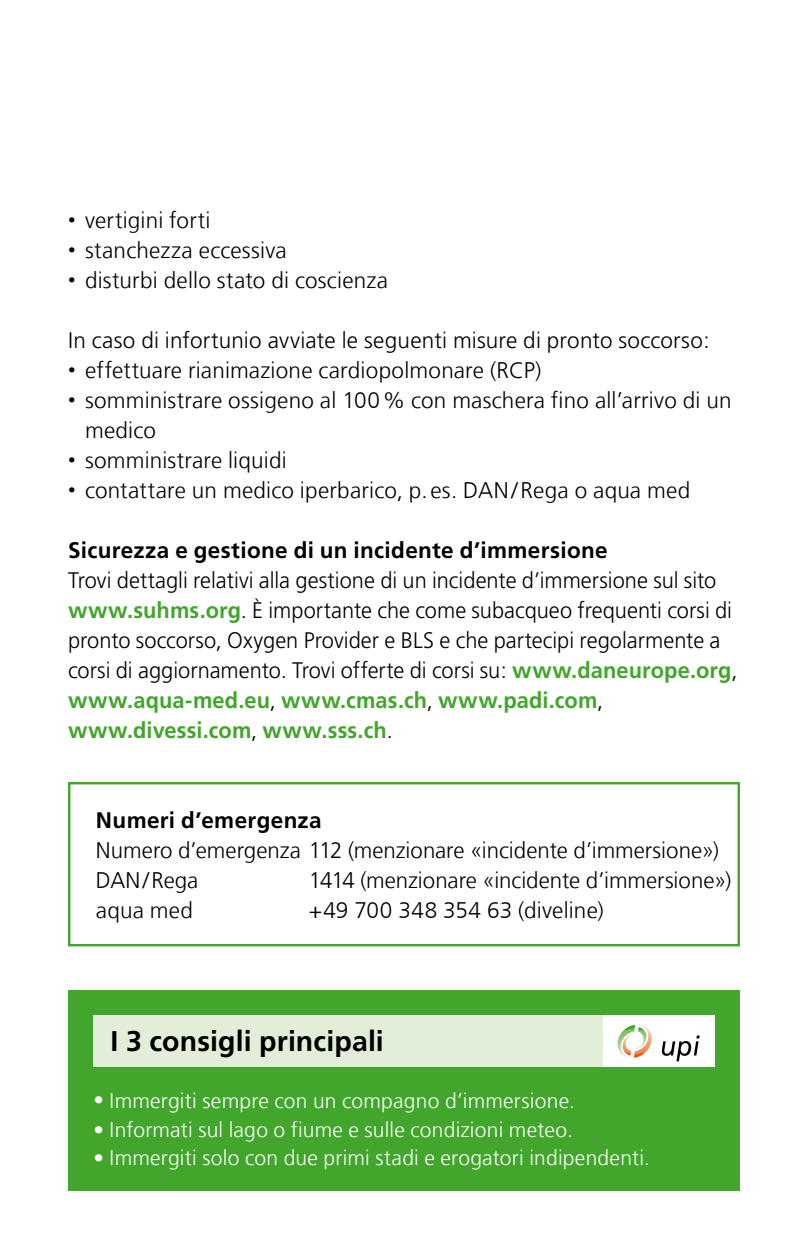
<style>
.page{position:relative;width:808px;height:1259px;background:#fff}
.page>*{position:absolute;margin:0;border:0;box-sizing:border-box;transform-origin:0 0}
.t1{font:700 28.5px "Frutiger LT Com";letter-spacing:.005em;color:#000}
.t2{font:300 22.5px/30px "Frutiger LT Com";letter-spacing:.005em;color:#000}
.t3{font:300 22.5px/30px "Frutiger";color:#000}
.t4{font:700 22.5px/30px "Frutiger LT Com";letter-spacing:.005em;color:#41a62b}
.t5{font:700 22.5px "Frutiger LT Com";letter-spacing:.015em;color:#000}
.t6{font:300 21px "Frutiger LT Com";letter-spacing:.01em;color:#fff}
.s1{font-size:15px}
.s2{font-family:"Frutiger LT Com";font-weight:700;color:#41a62b}
.s3{font-family:"Frutiger";font-weight:300;color:#000}
</style>
<div class="page">
<svg style="left:68px;top:782px;width:672px;height:164px"></svg>
<div style="left:68px;top:990px;width:672px;height:201px;background:#41a62b"></div>
<div style="left:94px;top:1015px;width:557px;height:51px;background:#e2eed8"></div>
<div style="left:603px;top:1015px;width:111px;height:51px;background:#fff"></div>
<svg style="left:617px;top:1025px;width:35px;height:33px"></svg>
<svg style="left:662px;top:1035px;width:38px;height:26px"></svg>
<p class="t2" style="left:68px;top:205px;width:144px"><span class="s1">•</span> vertigini forti</p>
<p class="t2" style="left:68px;top:235px;width:220px"><span class="s1">•</span> stanchezza eccessiva</p>
<p class="t2" style="left:68px;top:265px;width:321px"><span class="s1">•</span> disturbi dello stato di coscienza</p>
<p class="t3" style="left:68px;top:325px;width:643px">In caso di infortunio avviate le seguenti misure di pronto soccorso:</p>
<p class="t2" style="left:68px;top:355px;width:475px"><span class="s1">•</span> effettuare rianimazione cardiopolmonare (RCP)</p>
<p class="t2" style="left:85px;top:385px;width:648px;text-indent:-17px"><span class="s1">•</span> somministrare ossigeno al 100 % con maschera fino all’arrivo di un medico</p>
<p class="t2" style="left:68px;top:445px;width:220px"><span class="s1">•</span> somministrare liquidi</p>
<p class="t2" style="left:68px;top:475px;width:624px"><span class="s1">•</span> contattare un medico iperbarico, p. es. DAN / Rega o aqua med</p>
<p class="t5" style="left:68px;top:537px;width:541px">Sicurezza e gestione di un incidente d’immersione</p>
<p class="t3" style="left:68px;top:565px;width:671px">Trovi dettagli relativi alla gestione di un incidente d’immersione sul sito <span class="s2">www.suhms.org</span>. È importante che come subacqueo frequenti corsi di pronto soccorso, Oxygen Provider e BLS e che partecipi regolarmente a corsi di aggiornamento. Trovi offerte di corsi su: <span class="s2">www.daneurope.org</span>,</p>
<p class="t4" style="left:68px;top:685px;width:537px">www.aqua-med.eu<span class="s3">,</span> www.cmas.ch<span class="s3">,</span> www.padi.com<span class="s3">, </span>www.divessi.com<span class="s3">,</span> www.sss.ch<span class="s3">.</span></p>
<p class="t5" style="left:96px;top:807px;width:227px">Numeri d’emergenza</p>
<p class="t2" style="left:96px;top:835px;width:624px">Numero d’emergenza 112 (menzionare «incidente d’immersione»)<br>DAN / Rega</p>
<p class="t2" style="left:309px;top:865px;width:424px">1414 (menzionare «incidente d’immersione»)</p>
<p class="t2" style="left:96px;top:895px;width:99px">aqua med</p>
<p class="t2" style="left:309px;top:895px;width:296px">+49 700 348 354 63 (diveline)</p>
<p class="t1" style="left:111px;top:1024px;width:275px">I 3 consigli principali</p>
<p class="t6" style="left:94px;top:1088px;width:483px">• Immergiti sempre con un compagno d’immersione.</p>
<p class="t6" style="left:94px;top:1117px;width:481px">• Informati sul lago o fiume e sulle condizioni meteo.</p>
<p class="t6" style="left:94px;top:1145px;width:558px">• Immergiti solo con due primi stadi e erogatori indipendenti.</p>
</div>
